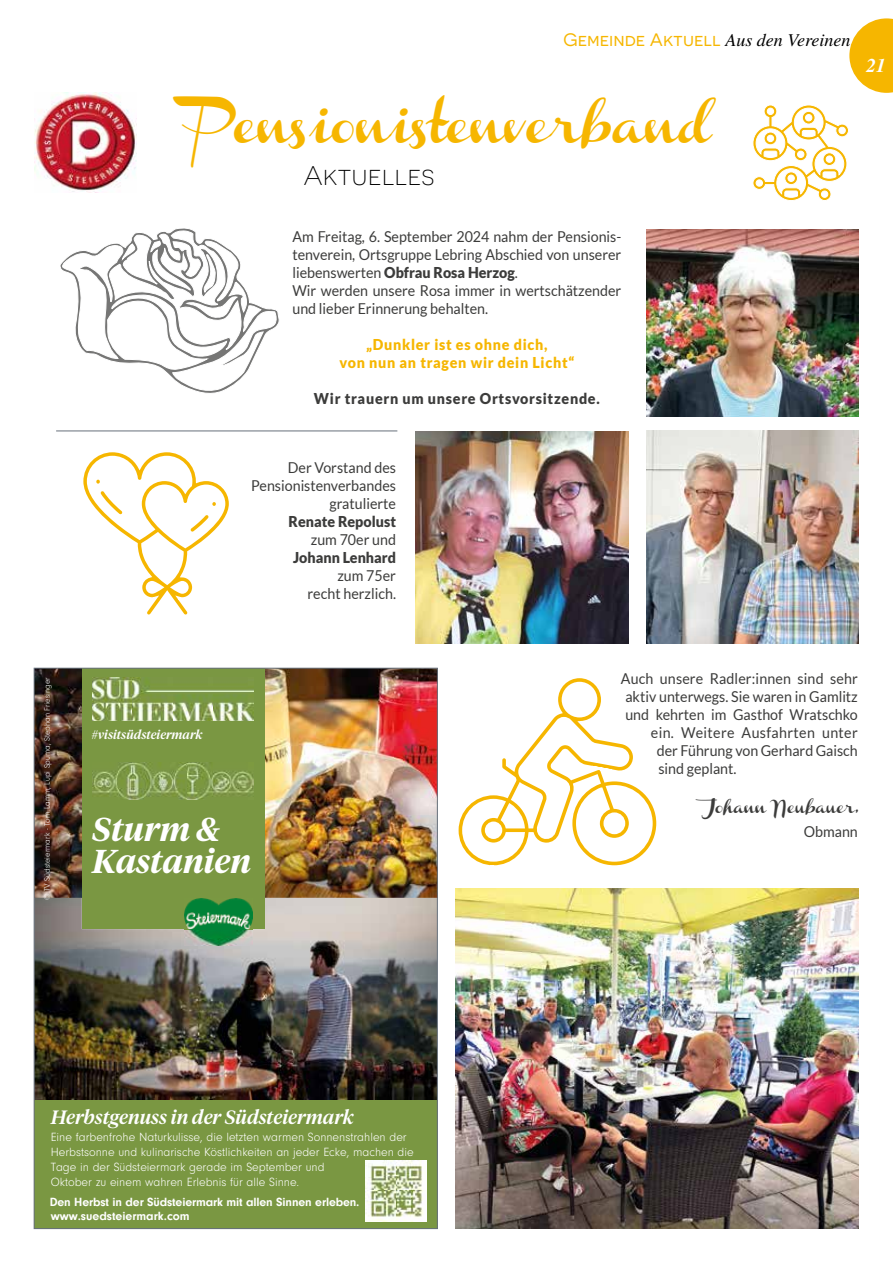
<style>
.page{position:relative;width:893px;height:1263px;background:#fff}
.page>*{position:absolute;margin:0;border:0;box-sizing:border-box;transform-origin:0 0}
.t1{font:36.9px "Channel Slanted 1";color:#f6b600}
.t2{font:italic 600 33px/31.7px "Tiempos Headline";color:#fff}
.t3{font:300 27px "Novecentosanswide";color:#000}
.t4{font:italic 700 19.5px "Te X Gyre Termes";color:#fff}
.t5{font:italic 500 19.2px "Tiempos Headline";color:#fff}
.t6{font:18px "Novecentosanswide";color:#f6b600}
.t7{font:15px/18px "Lato";color:#3c3c3b;text-align:right;scale:.95 1}
.t8{font:900 15px/18px "Lato";letter-spacing:.05em;color:#f6b600;text-align:center;scale:.95 1}
.t9{font:900 15px "Lato";letter-spacing:.05em;color:#3c3c3b;scale:.95 1}
.t10{font:900 15px "Lato";color:#3c3c3b;scale:.95 1}
.t11{font:15px "Lato";letter-spacing:.025em;color:#3c3c3b;scale:.95 1}
.t12{font:300 12.3px/14.9px "Neuzeit Gro";color:#fff}
.t13{font:700 12.3px/14.7px "Neuzeit Gro";letter-spacing:-.01em;color:#fff}
.t14{font:italic 500 12.3px "Tiempos Headline";color:#fff}
.t15{font:12px "Channel Slanted 1";color:#3c3c3b}
.t16{font:300 8.25px "Neuzeit Gro";color:#fff}
.s1{font-family:"Te X Gyre Termes";font-style:italic;color:#000}
.s2{font-weight:900}
</style>
<div class="page">
<img style="left:34px;top:93px;width:102px;height:100px">
<img style="left:646px;top:230px;width:213px;height:187px">
<svg style="left:753px;top:105px;width:96px;height:96px"></svg>
<img style="left:646px;top:431px;width:213px;height:213px">
<img style="left:455px;top:888px;width:404px;height:341px">
<hr style="left:56px;top:431px;width:341px;height:1px;background:#66707b">
<svg style="left:59px;top:228px;width:222px;height:387px"></svg>
<svg style="left:458px;top:678px;width:199px;height:188px"></svg>
<svg style="left:849px;top:18px;width:44px;height:75px"></svg>
<img style="left:416px;top:431px;width:212px;height:213px">
<img style="left:264px;top:670px;width:172px;height:228px">
<img style="left:36px;top:670px;width:46px;height:228px">
<img style="left:36px;top:898px;width:400px;height:202px">
<div style="left:82px;top:668px;width:182px;height:261px;background:#7a9742"></div>
<div style="left:34px;top:1100px;width:403px;height:128px;background:#7a9742"></div>
<img style="left:92px;top:677px;width:162px;height:43px">
<img style="left:184px;top:899px;width:68px;height:46px">
<img style="left:92px;top:762px;width:162px;height:37px">
<img style="left:366px;top:1160px;width:61px;height:61px">
<p class="t16" style="left:43px;top:900px;width:224px;rotate:-90deg">© TV Südsteiermark - Tom Lamm, Lupi Spuma, Stephan Friesinger</p>
<p class="t6" style="left:563px;top:29px;width:288px">Gemeinde Aktuell <span class="s1">Aus den Vereinen</span></p>
<h1 class="t1" style="left:191px;top:109px;width:520px">Pensionistenverband</h1>
<h3 class="t3" style="left:303px;top:160px;width:133px">Aktuelles</h3>
<h3 class="t4" style="left:866px;top:51px;width:21px">21</h3>
<p class="t7" style="left:292px;top:227px;width:348px;text-align:left">Am Freitag, 6. September 2024 nahm der Pensionis&shy;tenverein, Ortsgruppe Lebring Abschied von unserer liebenswerten <span class="s2">Obfrau Rosa Herzog</span>.<br>Wir werden unsere Rosa immer in wertschätzender und lieber Erinnerung behalten.</p>
<p class="t8" style="left:339px;top:335px;width:249px">„Dunkler ist es ohne dich,<br>von nun an tragen wir dein Licht“</p>
<p class="t9" style="left:314px;top:389px;width:302px">Wir trauern um unsere Ortsvorsitzende.</p>
<p class="t7" style="left:251px;top:459px;width:154px">Der Vorstand des<br>Pensionistenverbandes gratulierte</p>
<p class="t10" style="left:289px;top:513px;width:115px">Renate Repolust</p>
<p class="t7" style="left:311px;top:531px;width:91px">zum 70er und</p>
<p class="t10" style="left:293px;top:549px;width:110px">Johann Lenhard</p>
<p class="t7" style="left:308px;top:567px;width:95px">zum 75er recht herzlich.</p>
<p class="t14" style="left:92px;top:726px;width:112px">#visitsüdsteiermark</p>
<h2 class="t2" style="left:92px;top:812px;width:160px">Sturm &amp;<br>Kastanien</h2>
<p class="t7" style="left:621px;top:670px;width:251px">Auch unsere Radler:innen sind sehr</p>
<p class="t7" style="left:625px;top:688px;width:246px">aktiv unterwegs. Sie waren in Gamlitz</p>
<p class="t7" style="left:625px;top:706px;width:246px">und kehrten im Gasthof Wratschko</p>
<p class="t11" style="left:651px;top:724px;width:219px">ein. Weitere Ausfahrten unter</p>
<p class="t7" style="left:657px;top:742px;width:213px">der Führung von Gerhard Gaisch</p>
<p class="t7" style="left:658px;top:760px;width:84px">sind geplant.</p>
<p class="t15" style="left:703px;top:802px;width:156px">Johann Neubauer,</p>
<p class="t7" style="left:804px;top:823px;width:58px">Obmann</p>
<p class="t5" style="left:51px;top:1104px;width:304px">Herbstgenuss in der Südsteiermark</p>
<p class="t12" style="left:51px;top:1130px;width:364px">Eine farbenfrohe Naturkulisse, die letzten warmen Sonnenstrahlen der Herbstsonne und kulinarische Köstlichkeiten an jeder Ecke, machen die Tage in der Südsteiermark gerade im September und<br>Oktober zu einem wahren Erlebnis für alle Sinne.</p>
<p class="t13" style="left:50px;top:1194px;width:311px">Den Herbst in der Südsteiermark mit allen Sinnen erleben. www.suedsteiermark.com</p>
</div>
